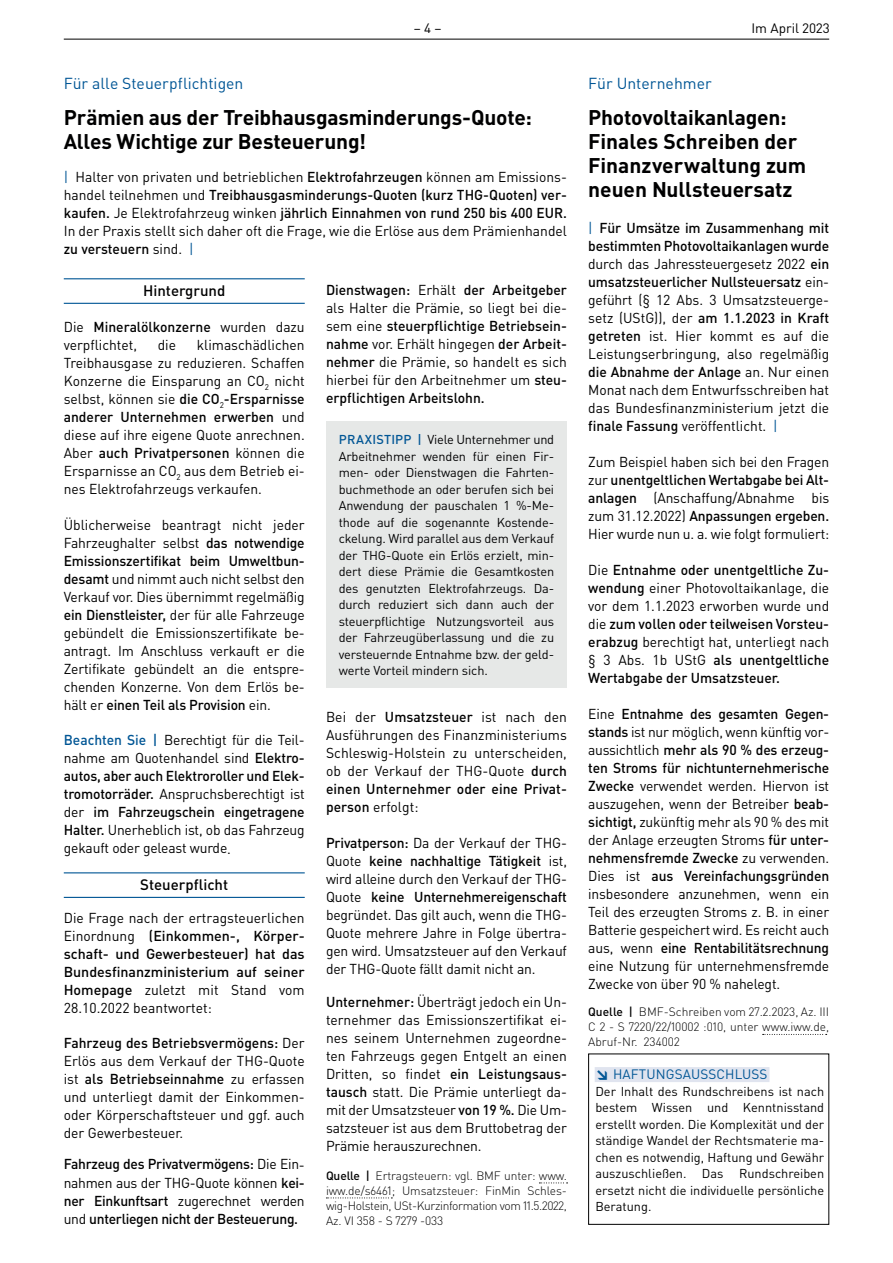
<style>
.page{position:relative;width:893px;height:1263px;background:#fff}
.page>*{position:absolute;margin:0;border:0;box-sizing:border-box;transform-origin:0 0}
.t1{font:700 21px/24px "DIN Pro";letter-spacing:-.01em;color:#000001}
.t2{font:15.75px "DIN Pro";color:#015695}
.t3{font:500 15px "DIN Pro";color:#000001}
.t4{font:14.25px/18px "DIN Pro";letter-spacing:-.01em;color:#000001;text-align:justify}
.t5{font:500 14.25px/18px "DIN Pro";color:#000001;text-align:justify}
.t6{font:13.5px "DIN Pro";letter-spacing:.01em;color:#015695}
.t7{font:13.5px "DIN Pro";color:#000001}
.t8{font:12.75px/16.5px "DIN Pro";letter-spacing:-.01em;color:#000001;text-align:justify}
.t9{font:300 12px/15px "DIN Pro";letter-spacing:-.01em;color:#000001;text-align:justify}
.s1{color:#015695}
.s2{font-weight:500}
.s3{font-weight:500;color:#015695}
.s4{font-weight:400}
.s5{font-weight:900}
</style>
<div class="page">
<hr style="left:64px;top:39px;width:765px;height:1px;background:#000001">
<div style="left:595px;top:1067px;width:174px;height:15px;background:#e0e4ef"></div>
<div style="left:588px;top:1053px;width:241px;height:172px;border:1px solid #000001"></div>
<svg style="left:763px;top:1034px;width:64px;height:1px"></svg>
<hr style="left:64px;top:278px;width:241px;height:1px;background:#015695">
<hr style="left:64px;top:303px;width:241px;height:1px;background:#015695">
<hr style="left:64px;top:872px;width:241px;height:1px;background:#015695">
<hr style="left:64px;top:897px;width:241px;height:1px;background:#015695">
<svg style="left:539px;top:1182px;width:29px;height:1px"></svg>
<svg style="left:326px;top:1197px;width:66px;height:1px"></svg>
<div style="left:326px;top:422px;width:241px;height:266px;background:#e6e8e7"></div>
<p class="t7" style="left:414px;top:19px;width:29px">– 4 –</p>
<p class="t7" style="left:751px;top:19px;width:80px">Im April 2023</p>
<p class="t2" style="left:64px;top:73px;width:181px">Für alle Steuerpflichtigen</p>
<h1 class="t1" style="left:64px;top:105px;width:470px">Prämien aus der Treibhausgasminderungs-Quote:<br>Alles Wichtige zur Besteuerung!</h1>
<p class="t4" style="left:64px;top:168px;width:505px"><span class="s1">|</span> Halter von privaten und betrieblichen <span class="s2">Elektrofahrzeugen</span> können am Emissions&shy;handel teilnehmen und <span class="s2">Treibhausgasminderungs-Quoten (kurz THG-Quoten) ver&shy;kaufen.</span> Je Elektrofahrzeug winken <span class="s2">jährlich Einnahmen von rund 250 bis 400 EUR.<br></span>In der Praxis stellt sich daher oft die Frage, wie die Erlöse aus dem Prämienhandel <span class="s2">zu versteuern</span> sind. <span class="s1">|</span></p>
<p class="t3" style="left:143px;top:281px;width:84px">Hintergrund</p>
<p class="t4" style="left:64px;top:318px;width:242px">Die <span class="s2">Mineralölkonzerne</span> wurden dazu verpflichtet,</p>
<p class="t4" style="left:326px;top:280px;width:242px"><span class="s2">Dienstwagen:</span> Erhält <span class="s2">der Arbeitgeber </span>als Halter die Prämie, so liegt bei die&shy;sem eine <span class="s2">steuerpflichtige Betriebsein&shy;nahme</span> vor. Erhält hingegen <span class="s2">der Arbeit&shy;nehmer</span> die Prämie, so handelt es sich hierbei für den Arbeitnehmer um <span class="s2">steu&shy;erpflichtigen Arbeitslohn.</span></p>
<p class="t8" style="left:339px;top:431px;width:217px"><span class="s3">PRAXISTIPP |</span> Viele Unternehmer und Arbeitnehmer wenden für einen Fir&shy;men- oder Dienstwagen die Fahrten&shy;buchmethode an oder berufen sich bei Anwendung der pauschalen 1 %-Me&shy;thode auf die sogenannte Kostende&shy;ckelung. Wird parallel aus dem Verkauf der THG-Quote ein Erlös erzielt, min&shy;dert diese Prämie die Gesamtkosten des genutzten Elektrofahrzeugs. Da&shy;durch reduziert sich dann auch der steuerpflichtige Nutzungsvorteil aus der Fahrzeugüberlassung und die zu versteuernde Entnahme bzw. der geld&shy;werte Vorteil mindern sich.</p>
<p class="t4" style="left:326px;top:708px;width:242px">Bei der <span class="s2">Umsatzsteuer</span> ist nach den Ausführungen des Finanzministeriums Schleswig-Holstein zu unterscheiden, ob der Verkauf der THG-Quote <span class="s2">durch einen Unternehmer oder eine Privat&shy;person</span> erfolgt:</p>
<p class="t4" style="left:326px;top:834px;width:242px"><span class="s2">Privatperson:</span> Da der Verkauf der THG-Quote <span class="s2">keine nachhaltige Tätigkeit</span> ist, wird alleine durch den Verkauf der THG-Quote <span class="s2">keine Unternehmereigenschaft </span>begründet. Das gilt auch, wenn die THG-Quote mehrere Jahre in Folge übertra&shy;gen wird. Umsatzsteuer auf den Verkauf der THG-Quote fällt damit nicht an.</p>
<p class="t4" style="left:326px;top:993px;width:242px"><span class="s2">Unternehmer:</span> Überträgt jedoch ein Un&shy;ternehmer das Emissionszertifikat ei&shy;nes seinem Unternehmen zugeordne&shy;ten Fahrzeugs gegen Entgelt an einen Dritten, so findet <span class="s2">ein Leistungsaus&shy;tausch</span> statt. Die Prämie unterliegt da&shy;mit der Umsatzsteuer <span class="s2">von 19 %.</span> Die Um&shy;satzsteuer ist aus dem Bruttobetrag der Prämie herauszurechnen.</p>
<p class="t9" style="left:326px;top:1167px;width:242px"><span class="s2">Quelle |</span> Ertragsteuern: vgl. BMF unter: www. iww.de/s6461; Umsatzsteuer: FinMin Schles&shy;wig-Holstein, USt-Kurzinformation vom 11.5.2022, Az. VI 358 - S 7279 -033</p>
<p class="t4" style="left:64px;top:336px;width:242px;text-indent:133px">klimaschädlichen Treibhausgase zu reduzieren. Schaffen Konzerne die Einsparung an CO<sub>2</sub> nicht selbst, können sie <span class="s2">die CO</span><sub>2</sub><span class="s2">-Ersparnisse anderer Unternehmen erwerben</span> und diese auf ihre eigene Quote anrechnen.<br>Aber <span class="s2">auch Privatpersonen</span> können die Ersparnisse an CO<sub>2</sub> aus dem Betrieb ei&shy;nes Elektrofahrzeugs verkaufen.</p>
<p class="t4" style="left:64px;top:516px;width:242px">Üblicherweise beantragt nicht jeder Fahrzeughalter selbst <span class="s2">das notwendige Emissionszertifikat beim Umweltbun&shy;desamt</span> und nimmt auch nicht selbst den Verkauf vor. Dies übernimmt regelmäßig <span class="s2">ein Dienstleister,</span> der für alle Fahrzeuge gebündelt die Emissionszertifikate be&shy;antragt. Im Anschluss verkauft er die Zertifikate gebündelt an die entspre&shy;chenden Konzerne. Von dem Erlös be&shy;hält er <span class="s2">einen Teil als Provision</span> ein.</p>
<p class="t4" style="left:64px;top:730px;width:242px"><span class="s3">Beachten Sie |</span> Berechtigt für die Teil&shy;nahme am Quotenhandel sind <span class="s2">Elektro&shy;autos, aber auch Elektroroller und Elek&shy;tromotorräder.</span> Anspruchsberechtigt ist der <span class="s2">im Fahrzeugschein eingetragene Halter.</span> Unerheblich ist, ob das Fahrzeug gekauft oder geleast wurde.</p>
<p class="t3" style="left:140px;top:875px;width:89px">Steuerpflicht</p>
<p class="t5" style="left:64px;top:909px;width:242px"><span class="s4">Die Frage nach der ertragsteuerlichen Einordnung</span> (Einkommen-, Körper&shy;schaft- und Gewerbesteuer) hat das Bundesfinanzministerium auf seiner Homepage <span class="s4">zuletzt mit Stand vom 28.10.2022 beantwortet:</span></p>
<p class="t4" style="left:64px;top:1033px;width:242px"><span class="s2">Fahrzeug des Betriebsvermögens:</span> Der Erlös aus dem Verkauf der THG-Quote ist <span class="s2">als Betriebseinnahme</span> zu erfassen und unterliegt damit der Einkommen&shy;oder Körperschaftsteuer und ggf. auch der Gewerbesteuer.</p>
<p class="t5" style="left:64px;top:1155px;width:242px">Fahrzeug des Privatvermögens: <span class="s4">Die Ein&shy;nahmen aus der THG-Quote können</span> kei&shy;ner Einkunftsart <span class="s4">zugerechnet werden und</span> unterliegen nicht der Besteuerung.</p>
<p class="t4" style="left:158px;top:336px;width:20px">die</p>
<p class="t2" style="left:588px;top:73px;width:125px">Für Unternehmer</p>
<h1 class="t1" style="left:588px;top:105px;width:220px">Photovoltaikanlagen:<br>Finales Schreiben der<br>Finanzverwaltung zum neuen Nullsteuersatz</h1>
<p class="t4" style="left:588px;top:219px;width:242px"><span class="s1">|</span> <span class="s2">Für Umsätze im Zusammenhang mit bestimmten Photovoltaikanlagen wurde </span>durch das Jahressteuergesetz 2022 <span class="s2">ein umsatzsteuerlicher Nullsteuersatz</span> ein&shy;geführt (§ 12 Abs. 3 Umsatzsteuerge&shy;setz (UStG)), der <span class="s2">am 1.1.2023 in Kraft getreten</span> ist. Hier kommt es auf die Leistungserbringung, also regelmäßig <span class="s2">die Abnahme der Anlage</span> an. Nur einen Monat nach dem Entwurfsschreiben hat das Bundesfinanzministerium jetzt die <span class="s2">finale Fassung</span> veröffentlicht. <span class="s1">|</span></p>
<p class="t4" style="left:588px;top:453px;width:242px">Zum Beispiel haben sich bei den Fragen zur <span class="s2">unentgeltlichen Wertabgabe bei Alt&shy;anlagen</span> (Anschaffung/Abnahme bis zum 31.12.2022) <span class="s2">Anpassungen ergeben.<br></span>Hier wurde nun u. a. wie folgt formuliert:</p>
<p class="t5" style="left:588px;top:561px;width:242px"><span class="s4">Die</span> Entnahme oder unentgeltliche Zu&shy;wendung <span class="s4">einer Photovoltaikanlage, die vor dem 1.1.2023 erworben wurde und die</span> zum vollen oder teilweisen Vorsteu&shy;erabzug <span class="s4">berechtigt hat, unterliegt nach § 3 Abs. 1b UStG</span> als unentgeltliche Wertabgabe der Umsatzsteuer.</p>
<p class="t4" style="left:588px;top:705px;width:242px">Eine <span class="s2">Entnahme des gesamten Gegen&shy;stands</span> ist nur möglich, wenn künftig vor&shy;aussichtlich <span class="s2">mehr als 90 % des erzeug&shy;ten Stroms für nichtunternehmerische Zwecke</span> verwendet werden. Hiervon ist auszugehen, wenn der Betreiber <span class="s2">beab&shy;sichtigt,</span> zukünftig mehr als 90 % des mit der Anlage erzeugten Stroms <span class="s2">für unter&shy;nehmensfremde Zwecke</span> zu verwenden.<br>Dies ist <span class="s2">aus Vereinfachungsgründen </span>insbesondere anzunehmen, wenn ein Teil des erzeugten Stroms z. B. in einer Batterie gespeichert wird. Es reicht auch aus, wenn <span class="s2">eine Rentabilitätsrechnung </span>eine Nutzung für unternehmensfremde Zwecke von über 90 % nahelegt.</p>
<p class="t9" style="left:588px;top:1004px;width:242px"><span class="s2">Quelle |</span> BMF-Schreiben vom 27.2.2023, Az. III C 2 - S 7220/22/10002 :010, unter www.iww.de, Abruf-Nr. 234002</p>
<p class="t6" style="left:595px;top:1065px;width:173px"><span class="s5">↘</span> HAFTUNGSAUSSCHLUSS</p>
<p class="t8" style="left:595px;top:1082px;width:230px">Der Inhalt des Rundschreibens ist nach bestem Wissen und Kenntnisstand erstellt worden. Die Komplexität und der ständige Wandel der Rechtsmaterie ma&shy;chen es notwendig, Haftung und Gewähr auszuschließen. Das Rundschreiben ersetzt nicht die individuelle persönliche Beratung.</p>
</div>
